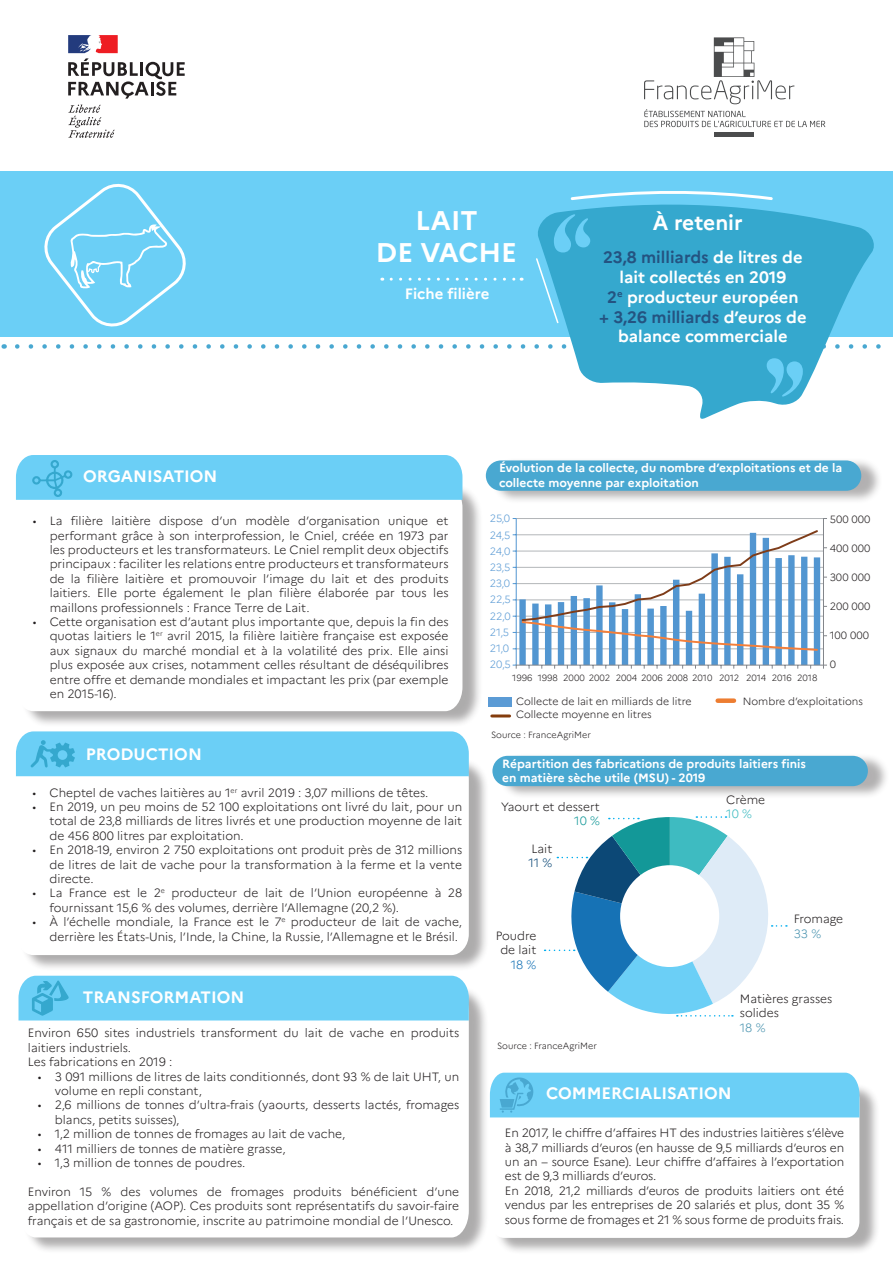
<style>
.page{position:relative;width:893px;height:1263px;background:#fff}
.page>*{position:absolute;margin:0;border:0;box-sizing:border-box;transform-origin:0 0}
.t1{font:700 27px "Marianne";color:#fff}
.t2{font:700 21px "Marianne";color:#fff}
.t3{font:700 16.5px/19.8px "Marianne";color:#fff;text-align:center}
.t4{font:700 15px "Marianne";color:#fff}
.légendecamembert{font:300 12px/14.4px "Marianne";color:#231f20;text-align:justify}
.t5{font:700 12px "Marianne";color:#fff}
.légendecamembert-2{font:300 12px "Marianne";color:#4b94b0}
.légendecamembert-3{font:300 12px "Marianne";color:#3ebbc1}
.légendecamembert-4{font:300 12px "Marianne";color:#139898}
.légendecamembert-5{font:300 12px "Marianne";color:#0c4876}
.légendecamembert-6{font:300 12px "Marianne";color:#1672b5}
.t6{font:300 10.5px "Marianne";color:#231f20}
.t7{font:300 10.5px "Marianne";letter-spacing:-.02em;color:#5b9bd5}
.t8{font:300 9px "Marianne";color:#231f20}
.s1{color:#245381}
.s2{color:#4b94b0}
</style>
<div class="page">
<div style="left:0;top:171px;width:893px;height:166px;background:#6bcff6"></div>
<svg style="left:17px;top:344px;width:864px;height:5px"></svg>
<svg style="left:68px;top:105px;width:47px;height:33px"></svg>
<svg style="left:68px;top:35px;width:117px;height:64px"></svg>
<div style="left:714px;top:132px;width:40px;height:5px;background:#4b4c4d"></div>
<svg style="left:644px;top:37px;width:181px;height:90px"></svg>
<svg style="left:44px;top:183px;width:142px;height:144px"></svg>
<div style="left:20px;top:484px;width:463px;height:244px;background:#231f20;opacity:.37"></div>
<svg style="left:20px;top:500px;width:442px;height:211px"></svg>
<div style="left:20px;top:758px;width:469px;height:214px;background:#231f20;opacity:.37"></div>
<svg style="left:16px;top:776px;width:453px;height:179px"></svg>
<svg style="left:391px;top:278px;width:131px;height:3px"></svg>
<div style="left:492px;top:457px;width:391px;height:47px;background:#231f20;opacity:.35"></div>
<div style="left:486px;top:460px;width:375px;height:31px;background:#49a8d1;border-radius:15px"></div>
<div style="left:23px;top:986px;width:466px;height:268px;background:#231f20;opacity:.37"></div>
<svg style="left:19px;top:1020px;width:450px;height:217px"></svg>
<div style="left:494px;top:1083px;width:386px;height:171px;background:#231f20;opacity:.37"></div>
<svg style="left:490px;top:1117px;width:369px;height:121px"></svg>
<div style="left:490px;top:1073px;width:369px;height:44px;background:#6bcff6"></div>
<div style="left:488px;top:697px;width:23px;height:9px;background:#5b9bd5"></div>
<hr style="left:492px;top:714px;width:18px;height:3px;background:#843c0c">
<div style="left:718px;top:698px;width:16px;height:5px;background:#ed7d31"></div>
<div style="left:499px;top:753px;width:391px;height:46px;background:#231f20;opacity:.35"></div>
<div style="left:492px;top:756px;width:376px;height:30px;background:#49a8d1;border-radius:15px"></div>
<div style="left:16px;top:455px;width:446px;height:45px;background:#6bcff6"></div>
<div style="left:16px;top:731px;width:453px;height:45px;background:#6bcff6"></div>
<div style="left:19px;top:976px;width:450px;height:44px;background:#6bcff6"></div>
<hr style="left:516px;top:518px;width:307px;height:1px;background:#b3b6b9">
<hr style="left:823px;top:518px;width:1px;height:147px;background:#83868b">
<hr style="left:516px;top:518px;width:1px;height:147px;background:#5296d1">
<svg style="left:513px;top:528px;width:314px;height:141px"></svg>
<svg style="left:535px;top:198px;width:342px;height:221px;fill:#35a8ce"></svg>
<svg style="left:571px;top:191px;width:202px;height:9px"></svg>
<svg style="left:536px;top:258px;width:23px;height:65px"></svg>
<svg style="left:554px;top:214px;width:36px;height:38px"></svg>
<svg style="left:767px;top:358px;width:36px;height:38px"></svg>
<svg style="left:545px;top:816px;width:242px;height:201px"></svg>
<p class="t3" style="left:83px;top:466px;width:136px">ORGANISATION</p>
<p class="t1" style="left:415px;top:204px;width:64px">LAIT</p>
<p class="t1" style="left:376px;top:236px;width:143px">DE VACHE</p>
<p class="t4" style="left:405px;top:284px;width:86px">Fiche filière</p>
<p class="t2" style="left:653px;top:210px;width:91px">À retenir</p>
<p class="t3" style="left:603px;top:247px;width:201px"><span class="s1">23,8 milliards</span> de litres de lait collectés en 2019</p>
<p class="t3" style="left:607px;top:287px;width:193px"><span class="s1">2</span><sup>e</sup> producteur européen</p>
<p class="t3" style="left:599px;top:307px;width:209px"><span class="s1">+ 3,26 milliards</span> d’euros de balance commerciale</p>
<p class="t5" style="left:499px;top:461px;width:345px">Évolution de la collecte, du nombre d’exploitations et de la</p>
<p class="t5" style="left:499px;top:475px;width:201px">collecte moyenne par exploitation</p>
<p class="légendecamembert" style="left:50px;top:514px;width:400px;text-indent:-17px">• La filière laitière dispose d’un modèle d’organisation unique et performant grâce à son interprofession, le Cniel, créée en 1973 par les producteurs et les transformateurs. Le Cniel remplit deux objectifs principaux : faciliter les relations entre producteurs et transformateurs de la filière laitière et promouvoir l’image du lait et des produits laitiers. Elle porte également le plan filière élaborée par tous les maillons professionnels : France Terre de Lait.</p>
<p class="légendecamembert" style="left:50px;top:614px;width:400px;text-indent:-17px">• Cette organisation est d’autant plus importante que, depuis la fin des quotas laitiers le 1<sup>er</sup> avril 2015, la filière laitière française est exposée aux signaux du marché mondial et à la volatilité des prix. Elle ainsi plus exposée aux crises, notamment celles résultant de déséquilibres entre offre et demande mondiales et impactant les prix (par exemple en 2015-16).</p>
<p class="t3" style="left:86px;top:744px;width:118px">PRODUCTION</p>
<p class="légendecamembert" style="left:33px;top:785px;width:397px">• Cheptel de vaches laitières au 1<sup>er</sup> avril 2019 : 3,07 millions de têtes.</p>
<p class="légendecamembert" style="left:50px;top:799px;width:414px;text-indent:-17px">• En 2019, un peu moins de 52 100 exploitations ont livré du lait, pour un total de 23,8 milliards de litres livrés et une production moyenne de lait de 456 800 litres par exploitation.</p>
<p class="légendecamembert" style="left:50px;top:843px;width:414px;text-indent:-17px">• En 2018-19, environ 2 750 exploitations ont produit près de 312 millions de litres de lait de vache pour la transformation à la ferme et la vente directe.</p>
<p class="légendecamembert" style="left:50px;top:886px;width:414px;text-indent:-17px">• La France est le 2<sup>e</sup> producteur de lait de l’Union européenne à 28 fournissant 15,6 % des volumes, derrière l’Allemagne (20,2 %).</p>
<p class="légendecamembert" style="left:50px;top:915px;width:414px;text-indent:-17px">• À l’échelle mondiale, la France est le 7<sup>e</sup> producteur de lait de vache, derrière les États-Unis, l’Inde, la Chine, la Russie, l’Allemagne et le Brésil.</p>
<p class="t3" style="left:83px;top:987px;width:163px">TRANSFORMATION</p>
<p class="légendecamembert" style="left:28px;top:1026px;width:433px">Environ 650 sites industriels transforment du lait de vache en produits laitiers industriels.</p>
<p class="légendecamembert" style="left:28px;top:1055px;width:146px">Les fabrications en 2019 :</p>
<p class="légendecamembert" style="left:55px;top:1069px;width:406px;text-indent:-17px">• 3 091 millions de litres de laits conditionnés, dont 93 % de lait UHT, un volume en repli constant,</p>
<p class="légendecamembert" style="left:55px;top:1098px;width:406px;text-indent:-17px">• 2,6 millions de tonnes d’ultra-frais (yaourts, desserts lactés, fromages blancs, petits suisses),</p>
<p class="légendecamembert" style="left:38px;top:1127px;width:309px">• 1,2 million de tonnes de fromages au lait de vache,</p>
<p class="légendecamembert" style="left:38px;top:1141px;width:249px">• 411 milliers de tonnes de matière grasse,</p>
<p class="légendecamembert" style="left:38px;top:1155px;width:209px">• 1,3 million de tonnes de poudres.</p>
<p class="légendecamembert" style="left:28px;top:1184px;width:433px">Environ 15 % des volumes de fromages produits bénéficient d’une appellation d’origine (AOP). Ces produits sont représentatifs du savoir-faire français et de sa gastronomie, inscrite au patrimoine mondial de l’Unesco.</p>
<p class="t7" style="left:490px;top:512px;width:22px">25,0</p>
<p class="t7" style="left:490px;top:528px;width:22px">24,5</p>
<p class="t7" style="left:490px;top:545px;width:22px">24,0</p>
<p class="t7" style="left:490px;top:561px;width:22px">23,5</p>
<p class="t7" style="left:490px;top:577px;width:22px">23,0</p>
<p class="t7" style="left:490px;top:593px;width:23px">22,5</p>
<p class="t7" style="left:490px;top:609px;width:22px">22,0</p>
<p class="t7" style="left:490px;top:625px;width:21px">21,5</p>
<p class="t7" style="left:490px;top:642px;width:21px">21,0</p>
<p class="t7" style="left:490px;top:658px;width:22px">20,5</p>
<p class="t8" style="left:512px;top:672px;width:307px">1996 1998 2000 2002 2004 2006 2008 2010 2012 2014 2016 2018</p>
<p class="t6" style="left:830px;top:513px;width:42px">500 000</p>
<p class="t6" style="left:830px;top:542px;width:42px">400 000</p>
<p class="t6" style="left:830px;top:571px;width:42px">300 000</p>
<p class="t6" style="left:830px;top:600px;width:42px">200 000</p>
<p class="t6" style="left:830px;top:629px;width:41px">100 000</p>
<p class="t6" style="left:830px;top:658px;width:8px">0</p>
<p class="t6" style="left:516px;top:695px;width:177px">Collecte de lait en milliards de litre</p>
<p class="t6" style="left:743px;top:695px;width:122px">Nombre d’exploitations</p>
<p class="t6" style="left:516px;top:707px;width:137px">Collecte moyenne en litres</p>
<p class="t8" style="left:491px;top:729px;width:101px">Source : FranceAgriMer</p>
<p class="t5" style="left:502px;top:756px;width:305px">Répartition des fabrications de produits laitiers finis</p>
<p class="t5" style="left:502px;top:771px;width:205px">en matière sèche utile (MSU) - 2019</p>
<p class="légendecamembert" style="left:501px;top:799px;width:100px">Yaourt et dessert</p>
<p class="légendecamembert-4" style="left:574px;top:814px;width:27px">10 %</p>
<p class="légendecamembert" style="left:531px;top:841px;width:22px">Lait</p>
<p class="légendecamembert-5" style="left:528px;top:855px;width:25px">11 %</p>
<p class="légendecamembert" style="left:496px;top:928px;width:42px">Poudre</p>
<p class="légendecamembert" style="left:500px;top:943px;width:38px">de lait</p>
<p class="légendecamembert-6" style="left:511px;top:957px;width:27px">18 %</p>
<p class="t8" style="left:497px;top:1040px;width:101px">Source : FranceAgriMer</p>
<p class="légendecamembert" style="left:726px;top:792px;width:41px">Crème</p>
<p class="légendecamembert-3" style="left:726px;top:806px;width:27px">10 %</p>
<p class="légendecamembert" style="left:794px;top:912px;width:51px">Fromage<br><span class="s2">33 %</span></p>
<p class="légendecamembert" style="left:740px;top:991px;width:94px">Matières grasses</p>
<p class="légendecamembert" style="left:740px;top:1006px;width:41px">solides</p>
<p class="légendecamembert-2" style="left:740px;top:1020px;width:27px">18 %</p>
<p class="t3" style="left:546px;top:1083px;width:187px">COMMERCIALISATION</p>
<p class="légendecamembert" style="left:505px;top:1125px;width:341px">En 2017, le chiffre d’affaires HT des industries laitières s’élève à 38,7 milliards d’euros (en hausse de 9,5 milliards d’euros en un an – source Esane). Leur chiffre d’affaires à l’exportation est de 9,3 milliards d’euros.</p>
<p class="légendecamembert" style="left:505px;top:1183px;width:341px">En 2018, 21,2 milliards d’euros de produits laitiers ont été vendus par les entreprises de 20 salariés et plus, dont 35 % sous forme de fromages et 21 % sous forme de produits frais.</p>
</div>
